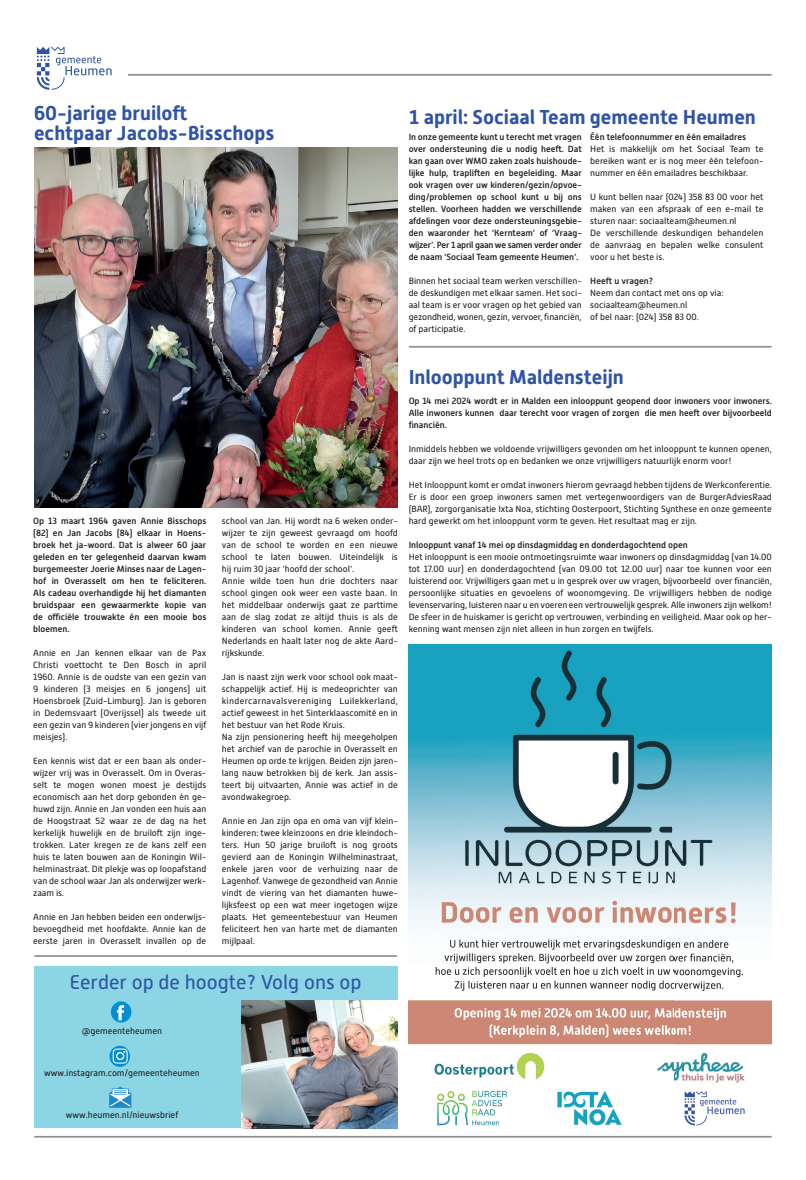
<style>
.page{position:relative;width:806px;height:1180px;background:#fff}
.page>*{position:absolute;margin:0;border:0;box-sizing:border-box;transform-origin:0 0}
.t1{font:700 20px/20px "Alwyn New";color:#2f54a4}
.t2{font:20px "Alwyn New";color:#2f54a4}
.t3{font:9px/12px "Alwyn New";color:#231f20;text-align:justify}
.t4{font:500 9px/12px "Alwyn New";color:#231f20;text-align:justify}
</style>
<div class="page">
<svg style="left:37px;top:47px;width:75px;height:43px"></svg>
<hr style="left:128px;top:74px;width:642px;height:2px;background:#969188">
<hr style="left:35px;top:1135px;width:735px;height:2px;background:#969188">
<hr style="left:35px;top:955px;width:361px;height:1px;background:#969188">
<hr style="left:409px;top:346px;width:361px;height:1px;background:#969188">
<img style="left:34px;top:147px;width:363px;height:360px">
<img style="left:408px;top:644px;width:363px;height:482px">
<div style="left:34px;top:966px;width:363px;height:161px;background:#8bd5e4"></div>
<img style="left:111px;top:1001px;width:20px;height:21px">
<img style="left:109px;top:1045px;width:21px;height:21px">
<svg style="left:109px;top:1086px;width:22px;height:21px"></svg>
<img style="left:241px;top:1000px;width:156px;height:127px">
<h1 class="t1" style="left:34px;top:103px;width:242px">60-jarige bruiloft<br>echtpaar Jacobs-Bisschops</h1>
<h1 class="t1" style="left:409px;top:107px;width:348px">1 april: Sociaal Team gemeente Heumen</h1>
<p class="t4" style="left:590px;top:131px;width:157px">Één telefoonnummer en één emailadres</p>
<p class="t3" style="left:590px;top:143px;width:174px">Het is makkelijk om het Sociaal Team te bereiken want er is nog meer één telefoon&shy;nummer en één emailadres beschikbaar.</p>
<p class="t3" style="left:590px;top:191px;width:174px;text-align:left">U kunt bellen naar (024) 358 83 00 voor het maken van een afspraak of een e-mail te sturen naar: sociaalteam@heumen.nl<br>De verschillende deskundigen behandelen de aanvraag en bepalen welke consulent voor u het beste is.</p>
<p class="t4" style="left:590px;top:275px;width:64px">Heeft u vragen?</p>
<p class="t3" style="left:590px;top:287px;width:135px;text-align:left">Neem dan contact met ons op via: sociaalteam@heumen.nl<br>of bel naar: (024) 358 83 00.</p>
<p class="t4" style="left:408px;top:131px;width:174px">In onze gemeente kunt u terecht met vragen over ondersteuning die u nodig heeft. Dat kan gaan over WMO zaken zoals huishoude&shy;lijke hulp, trapliften en begeleiding. Maar ook vragen over uw kinderen/gezin/opvoe&shy;ding/problemen op school kunt u bij ons stellen. Voorheen hadden we verschillende afdelingen voor deze ondersteuningsgebie&shy;den waaronder het ‘Kernteam’ of ‘Vraag&shy;wijzer’. Per 1 april gaan we samen verder onder de naam ‘Sociaal Team gemeente Heumen’.</p>
<p class="t3" style="left:408px;top:275px;width:174px">Binnen het sociaal team werken verschillen&shy;de deskundigen met elkaar samen. Het soci&shy;aal team is er voor vragen op het gebied van gezondheid, wonen, gezin, vervoer, financiën, of participatie.</p>
<p class="t4" style="left:33px;top:515px;width:174px">Op 13 maart 1964 gaven Annie Bisschops (82) en Jan Jacobs (84) elkaar in Hoens&shy;broek het ja-woord. Dat is alweer 60 jaar geleden en ter gelegenheid daarvan kwam burgemeester Joerie Minses naar de Lagen&shy;hof in Overasselt om hen te feliciteren.<br>Als cadeau overhandigde hij het diamanten bruidspaar een gewaarmerkte kopie van de officiële trouwakte én een mooie bos bloemen.</p>
<p class="t3" style="left:33px;top:647px;width:174px">Annie en Jan kennen elkaar van de Pax Christi voettocht te Den Bosch in april 1960. Annie is de oudste van een gezin van 9 kinderen (3 meisjes en 6 jongens) uit Hoensbroek (Zuid-Limburg). Jan is geboren in Dedemsvaart (Overijssel) als tweede uit een gezin van 9 kinderen (vier jongens en vijf meisjes).</p>
<p class="t3" style="left:33px;top:755px;width:174px">Een kennis wist dat er een baan als onder&shy;wijzer vrij was in Overasselt. Om in Overas&shy;selt te mogen wonen moest je destijds economisch aan het dorp gebonden én ge&shy;huwd zijn. Annie en Jan vonden een huis aan de Hoogstraat 52 waar ze de dag na het kerkelijk huwelijk en de bruiloft zijn inge&shy;trokken. Later kregen ze de kans zelf een huis te laten bouwen aan de Koningin Wil&shy;helminastraat. Dit plekje was op loopafstand van de school waar Jan als onderwijzer werk&shy;zaam is.</p>
<p class="t3" style="left:33px;top:911px;width:174px">Annie en Jan hebben beiden een onderwijs&shy;bevoegdheid met hoofdakte. Annie kan de eerste jaren in Overasselt invallen op de</p>
<p class="t3" style="left:222px;top:515px;width:177px;text-align:left">school van Jan. Hij wordt na 6 weken onder&shy;wijzer te zijn geweest gevraagd om hoofd van de school te worden en een nieuwe school te laten bouwen. Uiteindelijk is hij ruim 30 jaar ‘hoofd der school’.<br>Annie wilde toen hun drie dochters naar school gingen ook weer een vaste baan. In het middelbaar onderwijs gaat ze parttime aan de slag zodat ze altijd thuis is als de kinderen van school komen. Annie geeft Nederlands en haalt later nog de akte Aard&shy;rijkskunde.</p>
<p class="t3" style="left:222px;top:671px;width:177px;text-align:left">Jan is naast zijn werk voor school ook maat&shy;schappelijk actief. Hij is medeoprichter van kindercarnavalsvereniging Luilekkerland, actief geweest in het Sinterklaascomité en in het bestuur van het Rode Kruis.<br>Na zijn pensionering heeft hij meegeholpen het archief van de parochie in Overasselt en Heumen op orde te krijgen. Beiden zijn jaren&shy;lang nauw betrokken bij de kerk. Jan assis&shy;teert bij uitvaarten, Annie was actief in de avondwakegroep.</p>
<p class="t3" style="left:222px;top:815px;width:177px">Annie en Jan zijn opa en oma van vijf klein&shy;kinderen: twee kleinzoons en drie kleindoch&shy;ters. Hun 50 jarige bruiloft is nog groots gevierd aan de Koningin Wilhelminastraat, enkele jaren voor de verhuizing naar de Lagenhof. Vanwege de gezondheid van Annie vindt de viering van het diamanten huwe&shy;lijksfeest op een wat meer ingetogen wijze plaats. Het gemeentebestuur van Heumen feliciteert hen van harte met de diamanten mijlpaal.</p>
<h1 class="t1" style="left:408px;top:366px;width:216px">Inlooppunt Maldensteijn</h1>
<p class="t4" style="left:408px;top:395px;width:364px">Op 14 mei 2024 wordt er in Malden een inlooppunt geopend door inwoners voor inwoners.<br>Alle inwoners kunnen daar terecht voor vragen of zorgen die men heeft over bijvoorbeeld financiën.</p>
<p class="t3" style="left:408px;top:443px;width:364px">Inmiddels hebben we voldoende vrijwilligers gevonden om het inlooppunt te kunnen openen, daar zijn we heel trots op en bedanken we onze vrijwilligers natuurlijk enorm voor!</p>
<p class="t3" style="left:408px;top:479px;width:364px">Het Inlooppunt komt er omdat inwoners hierom gevraagd hebben tijdens de Werkconferentie.<br>Er is door een groep inwoners samen met vertegenwoordigers van de BurgerAdviesRaad (BAR), zorgorganisatie Ixta Noa, stichting Oosterpoort, Stichting Synthese en onze gemeente hard gewerkt om het inlooppunt vorm te geven. Het resultaat mag er zijn.</p>
<p class="t4" style="left:408px;top:539px;width:280px">Inlooppunt vanaf 14 mei op dinsdagmiddag en donderdagochtend open</p>
<p class="t3" style="left:408px;top:551px;width:364px">Het inlooppunt is een mooie ontmoetingsruimte waar inwoners op dinsdagmiddag (van 14.00 tot 17.00 uur) en donderdagochtend (van 09.00 tot 12.00 uur) naar toe kunnen voor een luisterend oor. Vrijwilligers gaan met u in gesprek over uw vragen, bijvoorbeeld over financiën, persoonlijke situaties en gevoelens of woonomgeving. De vrijwilligers hebben de nodige levenservaring, luisteren naar u en voeren een vertrouwelijk gesprek. Alle inwoners zijn welkom!<br>De sfeer in de huiskamer is gericht op vertrouwen, verbinding en veiligheid. Maar ook op her&shy;kenning want mensen zijn niet alleen in hun zorgen en twijfels.</p>
<h1 class="t2" style="left:70px;top:971px;width:293px">Eerder op de hoogte? Volg ons op</h1>
<p class="t3" style="left:82px;top:1025px;width:82px">@gemeenteheumen</p>
<p class="t3" style="left:44px;top:1067px;width:157px">www.instagram.com/gemeenteheumen</p>
<p class="t3" style="left:66px;top:1109px;width:114px">www.heumen.nl/nieuwsbrief</p>
</div>
